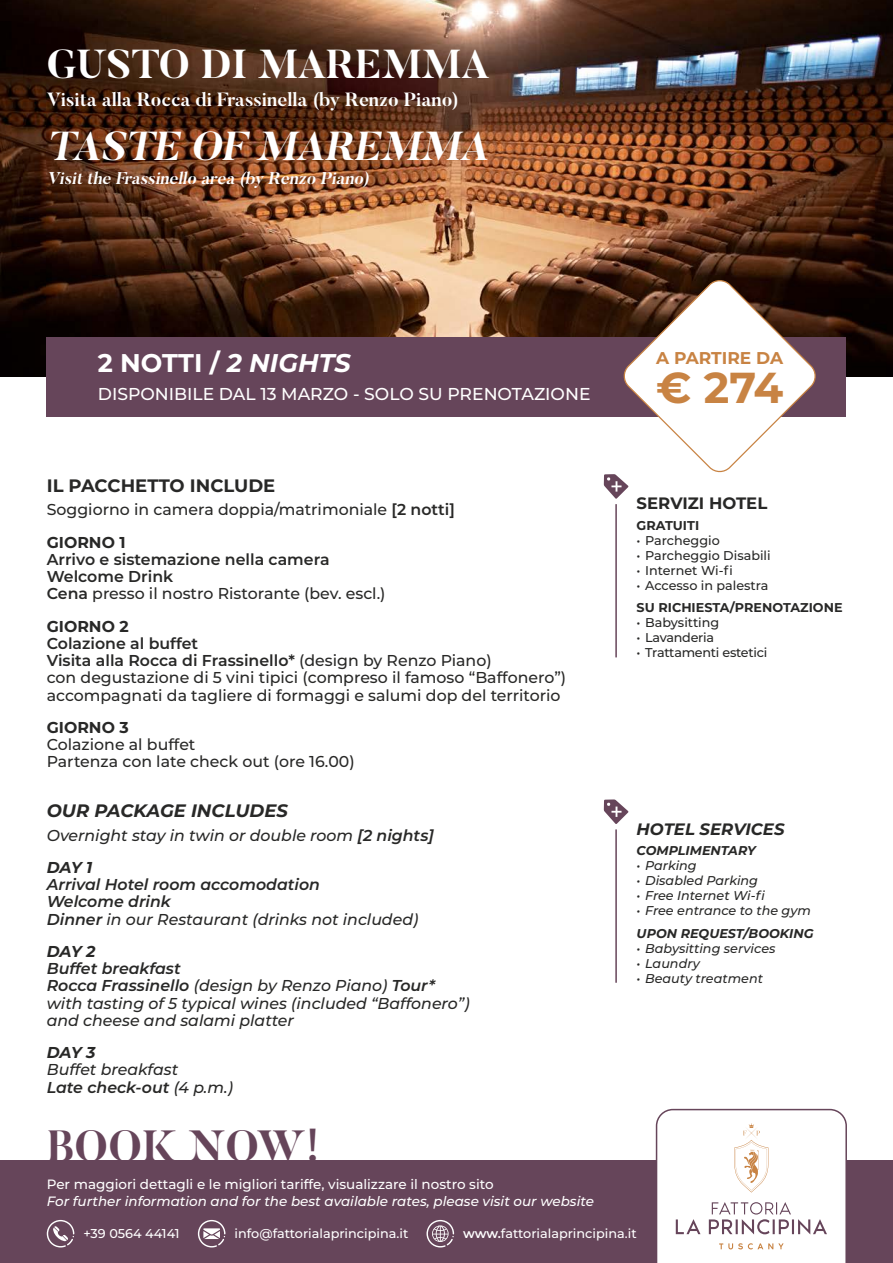
<style>
.page{position:relative;width:893px;height:1263px;background:#fff}
.page>*{position:absolute;margin:0;border:0;box-sizing:border-box;transform-origin:0 0}
.t1{font:700 43.5px "Butler";color:#66455a}
.t2{font:700 43.2px "Montserrat";color:#c88343}
.t3{font:700 40.2px "Butler";color:#fff}
.t4{font:italic 700 40.2px "Butler";color:#fff}
.t5{font:700 25.65px "Montserrat";color:#fff}
.t6{font:700 19.05px "Butler";color:#fff}
.t7{font:700 18px "Montserrat";color:#282827}
.t8{font:italic 700 18px "Montserrat";color:#282827}
.t9{font:500 17.25px "Montserrat";color:#fff}
.t10{font:700 17.1px "Montserrat";color:#c88343}
.t11{font:italic 700 16.95px "Butler";color:#fff}
.t12{font:italic 700 16.5px "Montserrat";color:#282827}
.t13{font:700 16.5px "Montserrat";color:#282827}
.t14{font:500 15.75px/17.2px "Montserrat";color:#282827}
.t15{font:italic 500 15.75px/17.2px "Montserrat";color:#282827}
.t16{font:600 15.75px/17.2px "Montserrat";color:#282827}
.t17{font:italic 600 15.75px/17.2px "Montserrat";color:#282827}
.t18{font:700 15.75px "Montserrat";color:#282827}
.t19{font:italic 700 15.75px "Montserrat";letter-spacing:-.025em;color:#282827}
.t20{font:italic 500 13.5px "Montserrat";color:#fff}
.t21{font:500 13.5px "Montserrat";color:#fff}
.t22{font:italic 500 12.75px "Montserrat";color:#282827}
.t23{font:500 12.75px "Montserrat";letter-spacing:-.005em;color:#282827}
.t24{font:500 12.75px "Montserrat";color:#fff}
.t25{font:700 12.75px "Montserrat";color:#282827}
.t26{font:italic 700 12.75px "Montserrat";color:#282827}
.s1{font-style:italic}
.s2{font-weight:600}
.s3{font-weight:700}
.s4{font-weight:500}
</style>
<div class="page">
<img style="left:0;top:0;width:893px;height:377px">
<div style="left:47px;top:337px;width:799px;height:79px;background:#66455a"></div>
<div style="left:0;top:1161px;width:893px;height:102px;background:#66455a"></div>
<svg style="left:426px;top:1220px;width:28px;height:27px"></svg>
<svg style="left:198px;top:1220px;width:27px;height:27px"></svg>
<svg style="left:47px;top:1220px;width:27px;height:27px"></svg>
<hr style="left:615px;top:504px;width:2px;height:153px;background:#66455a">
<hr style="left:615px;top:829px;width:2px;height:154px;background:#66455a">
<svg style="left:604px;top:799px;width:24px;height:25px"></svg>
<svg style="left:655px;top:1108px;width:193px;height:155px"></svg>
<svg style="left:604px;top:277px;width:214px;height:222px"></svg>
<h3 class="t3" style="left:47px;top:39px;width:444px">GUSTO DI MAREMMA</h3>
<p class="t6" style="left:47px;top:87px;width:413px">Visita alla Rocca di Frassinella (by Renzo Piano)</p>
<h3 class="t4" style="left:47px;top:120px;width:452px">TASTE OF MAREMMA</h3>
<p class="t11" style="left:47px;top:167px;width:328px">Visitthe Frassinello area (by Renzo Piano)</p>
<h3 class="t5" style="left:98px;top:344px;width:254px">2 NOTTI / <span class="s1">2 NIGHTS</span></h3>
<p class="t9" style="left:98px;top:381px;width:494px">DISPONIBILE DAL 13 MARZO - SOLO SU PRENOTAZIONE</p>
<p class="t7" style="left:47px;top:472px;width:230px">IL PACCHETTO INCLUDE</p>
<p class="t14" style="left:47px;top:493px;width:410px;line-height:32.2px">Soggiorno in camera doppia/matrimoniale <span class="s2">[2 notti]<br></span><span class="s3">GIORNO 1</span></p>
<p class="t16" style="left:47px;top:550px;width:340px">Arrivo e sistemazione nella camera<br>Welcome Drink<br>Cena <span class="s4">presso il nostro Ristorante (bev. escl.)</span></p>
<p class="t18" style="left:47px;top:615px;width:83px">GIORNO 2</p>
<p class="t14" style="left:47px;top:634px;width:521px"><span class="s2">Colazione al buffet<br>Visita alla Rocca di Frassinello*</span> (design by Renzo Piano)<br>con degustazione di 5 vini tipici (compreso il famoso “Baffonero”) accompagnati da tagliere di formaggi e salumi dop del territorio</p>
<p class="t18" style="left:47px;top:716px;width:83px">GIORNO 3</p>
<p class="t14" style="left:47px;top:735px;width:309px">Colazione al buffet<br>Partenza con late check out (ore 16.00)</p>
<p class="t8" style="left:47px;top:797px;width:243px">OUR PACKAGE INCLUDES</p>
<p class="t15" style="left:47px;top:818px;width:389px;line-height:32.2px">Overnight stay in twin or double room <span class="s2">[2 nights]<br></span><span class="s3">DAY 1</span></p>
<p class="t17" style="left:47px;top:875px;width:373px">Arrival Hotel room accomodation<br>Welcome drink<br>Dinner <span class="s4">in our Restaurant (drinks not included)</span></p>
<p class="t19" style="left:47px;top:940px;width:50px">DAY 2</p>
<p class="t15" style="left:47px;top:959px;width:424px"><span class="s2">Buffet breakfast<br>Rocca Frassinello</span> (design by Renzo Piano) <span class="s2">Tour* </span>with tasting of 5 typical wines (included “Baffonero”) and cheese and salami platter</p>
<p class="t19" style="left:47px;top:1041px;width:50px">DAY 3</p>
<p class="t15" style="left:47px;top:1060px;width:188px">Buffet breakfast<br><span class="s2">Late check-out</span> (4 p.m.)</p>
<h1 class="t1" style="left:47px;top:1118px;width:275px">BOOK NOW!</h1>
<p class="t21" style="left:47px;top:1175px;width:448px">Per maggiori dettagli e le migliori tariffe, visualizzare il nostro sito</p>
<p class="t20" style="left:47px;top:1191px;width:549px">For further information and for the best available rates, please visit our website</p>
<p class="t10" style="left:656px;top:346px;width:129px">A PARTIRE DA</p>
<h2 class="t2" style="left:656px;top:356px;width:129px">€ 274</h2>
<p class="t13" style="left:637px;top:491px;width:132px">SERVIZI HOTEL</p>
<p class="t25" style="left:637px;top:516px;width:64px">GRATUITI</p>
<p class="t23" style="left:637px;top:531px;width:85px">• Parcheggio</p>
<p class="t23" style="left:637px;top:546px;width:136px">• Parcheggio Disabili</p>
<p class="t23" style="left:637px;top:561px;width:98px">• Internet Wi-fi</p>
<p class="t23" style="left:637px;top:576px;width:133px">• Accesso in palestra</p>
<p class="t25" style="left:637px;top:599px;width:207px">SU RICHIESTA/PRENOTAZIONE</p>
<p class="t23" style="left:637px;top:614px;width:84px">• Babysitting</p>
<p class="t23" style="left:637px;top:629px;width:79px">• Lavanderia</p>
<p class="t23" style="left:637px;top:644px;width:132px">• Trattamenti estetici</p>
<p class="t12" style="left:637px;top:817px;width:149px">HOTEL SERVICES</p>
<p class="t26" style="left:637px;top:841px;width:121px">COMPLIMENTARY</p>
<p class="t22" style="left:637px;top:857px;width:62px">• Parking</p>
<p class="t22" style="left:637px;top:872px;width:123px">• Disabled Parking</p>
<p class="t22" style="left:637px;top:887px;width:130px">• Free Internet Wi-fi</p>
<p class="t22" style="left:637px;top:902px;width:176px">• Free entrance to the gym</p>
<p class="t26" style="left:637px;top:924px;width:178px">UPON REQUEST/BOOKING</p>
<p class="t22" style="left:637px;top:939px;width:140px">• Babysitting services</p>
<p class="t22" style="left:637px;top:954px;width:65px">• Laundry</p>
<p class="t22" style="left:637px;top:969px;width:128px">• Beauty treatment</p>
<p class="t24" style="left:83px;top:1224px;width:98px">+39 0564 44141</p>
<p class="t24" style="left:235px;top:1224px;width:175px">info@fattorialaprincipina.it</p>
<p class="t24" style="left:463px;top:1224px;width:175px"><span class="s2">www.</span>fattorialaprincipina.it</p>
</div>
